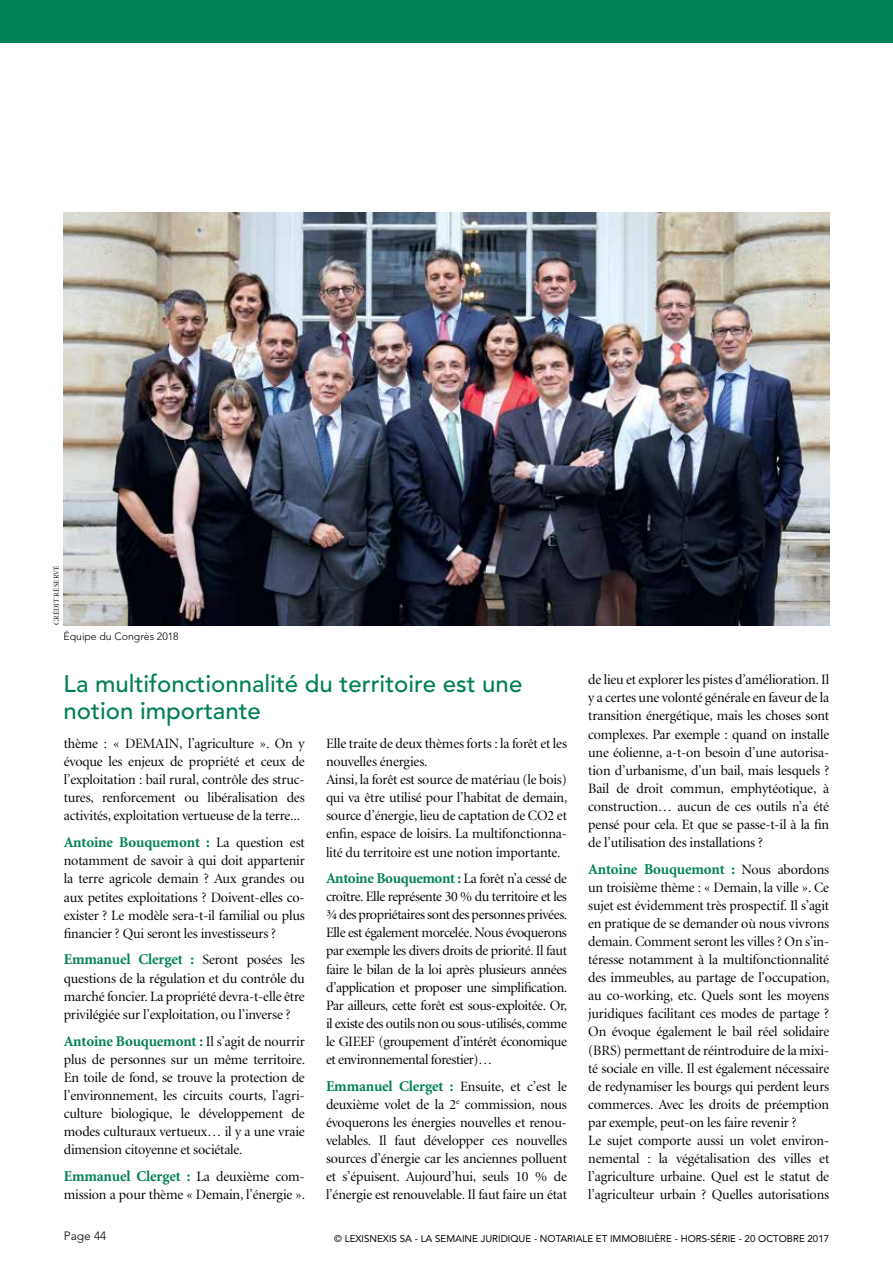
<style>
.page{position:relative;width:893px;height:1263px;background:#fff}
.page>*{position:absolute;margin:0;border:0;box-sizing:border-box;transform-origin:0 0}
.t1{font:500 24px/27px "Avenir LT";color:#008053}
.t2{font:700 15px "Minion";letter-spacing:-.01em;color:#008053}
.t3{font:14.25px/18.1px "Minion Display";letter-spacing:-.01em;color:#000;text-align:justify}
.t4{font:300 12px "Avenir LT";color:#000}
.t5{font:300 10.5px "Avenir LT";color:#000}
.t6{font:9.75px "Avenir LT";color:#000}
.t7{font:7.5px "Minion Display";letter-spacing:.025em;color:#000}
.s1{font-family:"Minion Display";font-weight:400;font-size:14.25px;color:#000}
.s2{font-family:"Minion";font-weight:700;font-size:15px;color:#008053}
</style>
<div class="page">
<div style="left:0;top:0;width:893px;height:43px;background:#008053"></div>
<img style="left:64px;top:213px;width:765px;height:412px">
<p class="t7" style="left:53px;top:625px;width:61px;rotate:-90deg">CRÉDIT RÉSERVÉ</p>
<p class="t5" style="left:64px;top:630px;width:117px">Équipe du Congrès 2018</p>
<h1 class="t1" style="left:64px;top:671px;width:460px">La multifonctionnalité du territoire est une notion importante</h1>
<p class="t3" style="left:326px;top:735px;width:243px;text-align:left">Elle traite de deux thèmes forts : la forêt et les nouvelles énergies.<br>Ainsi, la forêt est source de matériau (le bois) qui va être utilisé pour l’habitat de demain, source d’énergie, lieu de captation de CO2 et enfin, espace de loisirs. La multifonctionna&shy;lité du territoire est une notion importante.</p>
<p class="t2" style="left:326px;top:871px;width:242px">Antoine Bouquemont : <span class="s1">La forêt n’a cessé de</span></p>
<p class="t3" style="left:326px;top:888px;width:243px">croître. Elle représente 30 % du territoire et les ¾ des propriétaires sont des personnes privées.<br>Elle est également morcelée. Nous évoquerons par exemple les divers droits de priorité. Il faut faire le bilan de la loi après plusieurs années d’application et proposer une simplification.<br>Par ailleurs, cette forêt est sous-exploitée. Or, il existe des outils non ou sous-utilisés, comme le GIEEF (groupement d’intérêt économique et environnemental forestier)…</p>
<p class="t3" style="left:326px;top:1077px;width:242px"><span class="s2">Emmanuel Clerget :</span> Ensuite, et c’est le deuxième volet de la 2<sup>e</sup> commission, nous évoquerons les énergies nouvelles et renou&shy;velables. Il faut développer ces nouvelles sources d’énergie car les anciennes polluent et s’épuisent. Aujourd’hui, seuls 10 % de l’énergie est renouvelable. Il faut faire un état</p>
<p class="t3" style="left:64px;top:735px;width:242px">thème : « DEMAIN, l’agriculture ». On y évoque les enjeux de propriété et ceux de l’exploitation : bail rural, contrôle des struc&shy;tures, renforcement ou libéralisation des activités, exploitation vertueuse de la terre...</p>
<p class="t2" style="left:64px;top:835px;width:242px">Antoine Bouquemont : <span class="s1">La question est</span></p>
<p class="t3" style="left:64px;top:852px;width:242px">notamment de savoir à qui doit appartenir la terre agricole demain ? Aux grandes ou aux petites exploitations ? Doivent-elles co&shy;exister ? Le modèle sera-t-il familial ou plus financier ? Qui seront les investisseurs ?</p>
<p class="t2" style="left:64px;top:952px;width:242px">Emmanuel Clerget : <span class="s1">Seront posées les</span></p>
<p class="t3" style="left:64px;top:969px;width:242px">questions de la régulation et du contrôle du marché foncier. La propriété devra-t-elle être privilégiée sur l’exploitation, ou l’inverse ?</p>
<p class="t2" style="left:64px;top:1033px;width:242px">Antoine Bouquemont : <span class="s1">Il s’agit de nourrir</span></p>
<p class="t3" style="left:64px;top:1050px;width:243px">plus de personnes sur un même territoire.<br>En toile de fond, se trouve la protection de l’environnement, les circuits courts, l’agri&shy;culture biologique, le développement de modes culturaux vertueux… il y a une vraie dimension citoyenne et sociétale.</p>
<p class="t2" style="left:64px;top:1168px;width:242px">Emmanuel Clerget : <span class="s1">La deuxième com-</span></p>
<p class="t3" style="left:64px;top:1186px;width:243px">mission a pour thème « Demain, l’énergie ».</p>
<p class="t3" style="left:588px;top:671px;width:242px">de lieu et explorer les pistes d’amélioration. Il y a certes une volonté générale en faveur de la transition énergétique, mais les choses sont complexes. Par exemple : quand on installe une éolienne, a-t-on besoin d’une autorisa&shy;tion d’urbanisme, d’un bail, mais lesquels ?<br>Bail de droit commun, emphytéotique, à construction… aucun de ces outils n’a été pensé pour cela. Et que se passe-t-il à la fin de l’utilisation des installations ?</p>
<p class="t2" style="left:588px;top:861px;width:242px">Antoine Bouquemont : <span class="s1">Nous abordons</span></p>
<p class="t3" style="left:588px;top:879px;width:243px;text-align:left">un troisième thème : « Demain, la ville ». Ce sujet est évidemment très prospectif. Il s’agit en pratique de se demander où nous vivrons demain. Comment seront les villes ? On s’in&shy;téresse notamment à la multifonctionnalité des immeubles, au partage de l’occupation, au co-working, etc. Quels sont les moyens juridiques facilitant ces modes de partage ?<br>On évoque également le bail réel solidaire (BRS) permettant de réintroduire de la mixi&shy;té sociale en ville. Il est également nécessaire de redynamiser les bourgs qui perdent leurs commerces. Avec les droits de préemption par exemple, peut-on les faire revenir ?<br>Le sujet comporte aussi un volet environ&shy;nemental : la végétalisation des villes et l’agriculture urbaine. Quel est le statut de l’agriculteur urbain ? Quelles autorisations</p>
<p class="t4" style="left:64px;top:1229px;width:44px">Page 44</p>
<p class="t6" style="left:334px;top:1233px;width:496px">© LEXISNEXIS SA - LA SEMAINE JURIDIQUE - NOTARIALE ET IMMOBILIÈRE - HORS-SÉRIE - 20 OCTOBRE 2017</p>
</div>
